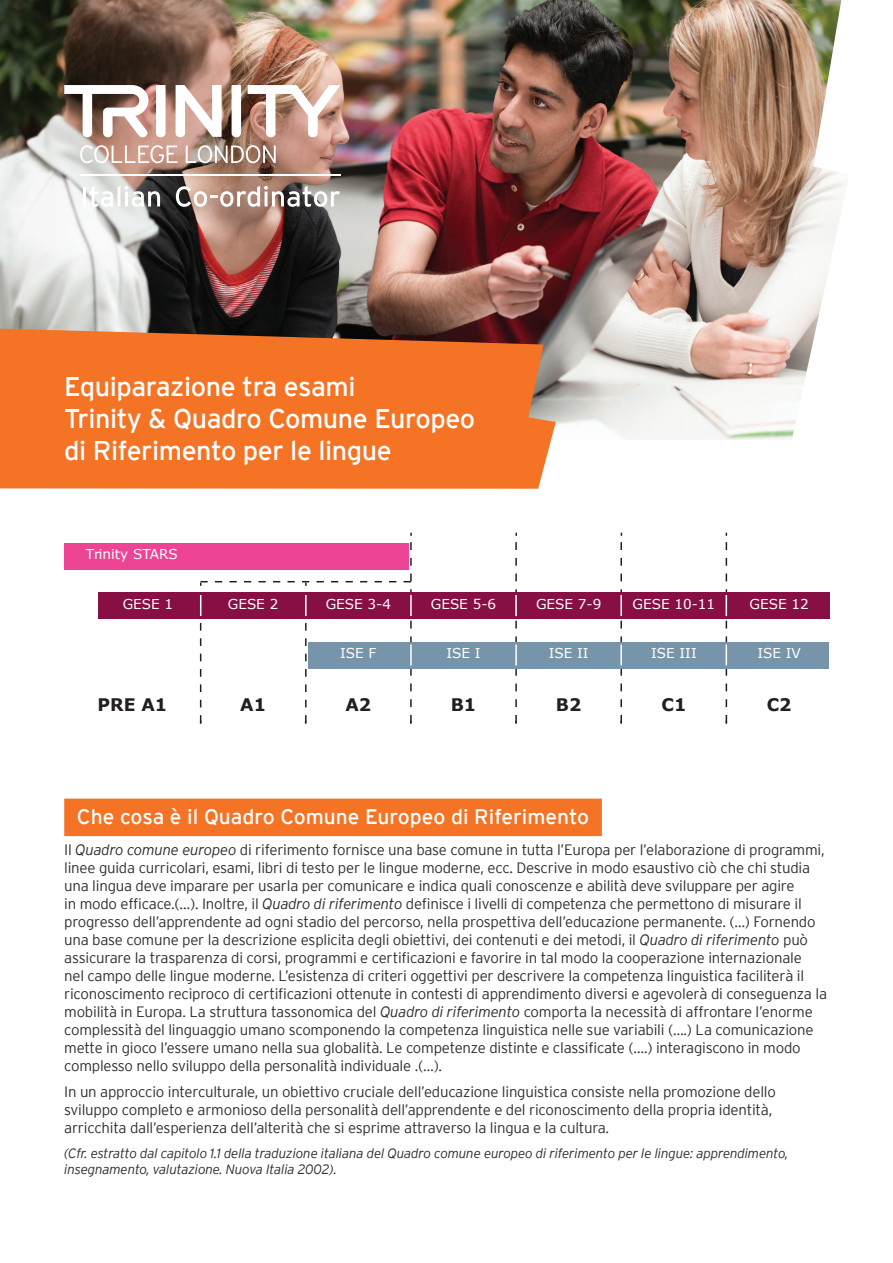
<style>
.page{position:relative;width:893px;height:1263px;background:#fff}
.page>*{position:absolute;margin:0;border:0;box-sizing:border-box;transform-origin:0 0}
.t1{font:27px/32.4px "Interstate";letter-spacing:-.015em;color:#fff}
.t2{font:21px "Interstate";color:#fff}
.t3{font:700 17.25px "Verdana";color:#231f20}
.t4{font:300 15px/18px "Interstate";letter-spacing:-.015em;color:#312f30}
.t5{font:13.65px "Verdana";color:#fff}
.t6{font:italic 300 13.5px/16.2px "Interstate";letter-spacing:-.015em;color:#312f30}
.s1{font-style:italic}
</style>
<div class="page">
<img style="left:0;top:0;width:847px;height:440px">
<svg style="left:0;top:326px;width:556px;height:163px;fill:#f47325"></svg>
<div style="left:64px;top:799px;width:538px;height:37px;background:#f47325"></div>
<svg style="left:620px;top:542px;width:2px;height:182px"></svg>
<svg style="left:515px;top:542px;width:2px;height:182px"></svg>
<div style="left:64px;top:543px;width:344px;height:26px;background:#ed4496"></div>
<div style="left:98px;top:592px;width:731px;height:27px;background:#880f43"></div>
<div style="left:308px;top:642px;width:521px;height:26px;background:#7695aa"></div>
<hr style="left:620px;top:595px;width:2px;height:21px;background:#fff">
<hr style="left:515px;top:595px;width:2px;height:21px;background:#fff">
<svg style="left:200px;top:542px;width:212px;height:182px"></svg>
<svg style="left:726px;top:542px;width:1px;height:182px"></svg>
<hr style="left:620px;top:644px;width:2px;height:21px;background:#fff">
<hr style="left:515px;top:644px;width:2px;height:21px;background:#fff">
<hr style="left:410px;top:644px;width:2px;height:21px;background:#fff">
<svg style="left:80px;top:145px;width:98px;height:18px"></svg>
<svg style="left:186px;top:145px;width:90px;height:18px"></svg>
<svg style="left:156px;top:85px;width:10px;height:52px"></svg>
<svg style="left:176px;top:85px;width:46px;height:52px"></svg>
<svg style="left:232px;top:85px;width:9px;height:52px"></svg>
<svg style="left:248px;top:85px;width:93px;height:52px"></svg>
<svg style="left:64px;top:85px;width:85px;height:53px"></svg>
<hr style="left:80px;top:174px;width:261px;height:1px;background:#fff">
<hr style="left:83px;top:187px;width:3px;height:19px;background:#fff">
<svg style="left:89px;top:186px;width:71px;height:21px"></svg>
<svg style="left:176px;top:186px;width:164px;height:21px"></svg>
<h1 class="t1" style="left:64px;top:370px;width:413px">Equiparazione tra esami<br>Trinity &amp; Quadro Comune Europeo di Riferimento per le lingue</h1>
<p class="t5" style="left:86px;top:545px;width:94px">Trinity STARS</p>
<p class="t5" style="left:123px;top:594px;width:52px">GESE 1</p>
<p class="t5" style="left:228px;top:594px;width:52px">GESE 2</p>
<p class="t5" style="left:326px;top:594px;width:67px">GESE 3-4</p>
<p class="t5" style="left:431px;top:594px;width:67px">GESE 5-6</p>
<p class="t5" style="left:536px;top:594px;width:67px">GESE 7-9</p>
<p class="t5" style="left:633px;top:594px;width:84px">GESE 10-11</p>
<p class="t5" style="left:750px;top:594px;width:61px">GESE 12</p>
<p class="t5" style="left:340px;top:644px;width:38px">ISE F</p>
<p class="t5" style="left:446px;top:644px;width:36px">ISE I</p>
<p class="t5" style="left:549px;top:644px;width:41px">ISE II</p>
<p class="t5" style="left:651px;top:644px;width:47px">ISE III</p>
<p class="t5" style="left:757px;top:644px;width:45px">ISE IV</p>
<p class="t3" style="left:98px;top:693px;width:71px">PRE A1</p>
<p class="t3" style="left:240px;top:693px;width:27px">A1</p>
<p class="t3" style="left:345px;top:693px;width:27px">A2</p>
<p class="t3" style="left:451px;top:693px;width:27px">B1</p>
<p class="t3" style="left:556px;top:693px;width:27px">B2</p>
<p class="t3" style="left:661px;top:693px;width:26px">C1</p>
<p class="t3" style="left:767px;top:693px;width:26px">C2</p>
<h2 class="t2" style="left:77px;top:805px;width:514px">Che cosa è il Quadro Comune Europeo di Riferimento</h2>
<p class="t4" style="left:64px;top:840px;width:764px">Il <span class="s1">Quadro comune europeo</span> di riferimento fornisce una base comune in tutta l’Europa per l’elaborazione di programmi, linee guida curricolari, esami, libri di testo per le lingue moderne, ecc. Descrive in modo esaustivo ciò che chi studia una lingua deve imparare per usarla per comunicare e indica quali conoscenze e abilità deve sviluppare per agire<br>in modo efficace.(…). Inoltre, il <span class="s1">Quadro di riferimento</span> definisce i livelli di competenza che permettono di misurare il progresso dell’apprendente ad ogni stadio del percorso, nella prospettiva dell’educazione permanente. (…) Fornendo una base comune per la descrizione esplicita degli obiettivi, dei contenuti e dei metodi, il <span class="s1">Quadro di riferimento</span> può assicurare la trasparenza di corsi, programmi e certificazioni e favorire in tal modo la cooperazione internazionale<br>nel campo delle lingue moderne. L’esistenza di criteri oggettivi per descrivere la competenza linguistica faciliterà il riconoscimento reciproco di certificazioni ottenute in contesti di apprendimento diversi e agevolerà di conseguenza la mobilità in Europa. La struttura tassonomica del <span class="s1">Quadro di riferimento</span> comporta la necessità di affrontare l’enorme complessità del linguaggio umano scomponendo la competenza linguistica nelle sue variabili (….) La comunicazione mette in gioco l’essere umano nella sua globalità. Le competenze distinte e classificate (….) interagiscono in modo complesso nello sviluppo della personalità individuale .(…).</p>
<p class="t4" style="left:64px;top:1083px;width:713px">In un approccio interculturale, un obiettivo cruciale dell’educazione linguistica consiste nella promozione dello sviluppo completo e armonioso della personalità dell’apprendente e del riconoscimento della propria identità, arricchita dall’esperienza dell’alterità che si esprime attraverso la lingua e la cultura.</p>
<p class="t6" style="left:64px;top:1145px;width:726px">(Cfr. estratto dal capitolo 1.1 della traduzione italiana del Quadro comune europeo di riferimento per le lingue: apprendimento, insegnamento, valutazione. Nuova Italia 2002).</p>
</div>
